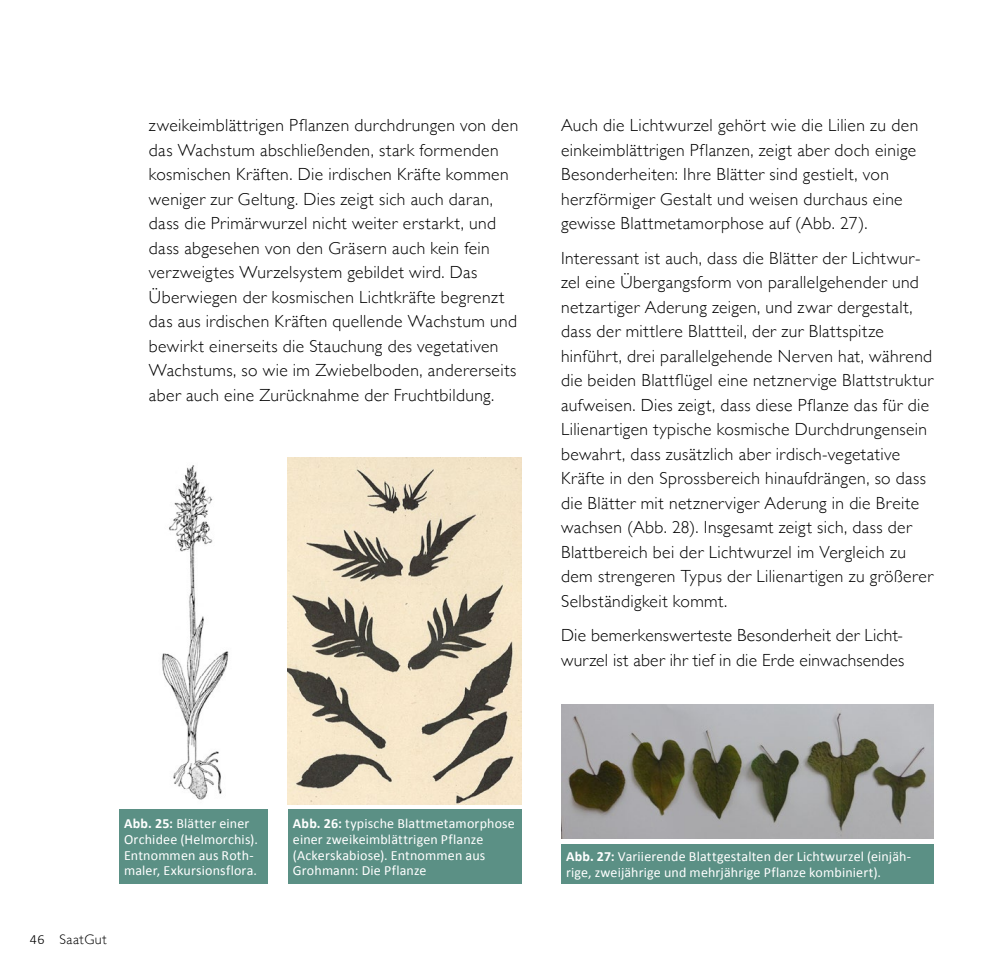
<style>
.page{position:relative;width:993px;height:968px;background:#fff}
.page>*{position:absolute;margin:0;border:0;box-sizing:border-box;transform-origin:0 0}
.fließ{font:300 17.5px/24.5px "Gill Sans";letter-spacing:.025em;color:#000}
.t1{font:14px/15.8px "Calibri";letter-spacing:.01em;color:#fff}
.t2{font:300 14px "Gill Sans";letter-spacing:.035em;color:#000}
.s1{font-weight:700}
.s2{font-family:"Calibri"}
</style>
<div class="page">
<img style="left:162px;top:465px;width:67px;height:335px">
<img style="left:288px;top:457px;width:233px;height:347px">
<div style="left:119px;top:809px;width:149px;height:74px;background:#5b9085"></div>
<div style="left:288px;top:809px;width:233px;height:74px;background:#5b9085"></div>
<img style="left:561px;top:704px;width:372px;height:134px">
<div style="left:561px;top:843px;width:372px;height:40px;background:#5b9085"></div>
<p class="fließ" style="left:149px;top:112px;width:370px">zweikeimblättrigen Pflanzen durchdrungen von den das Wachstum abschließenden, stark formenden kosmischen Kräften. Die irdischen Kräfte kommen weniger zur Geltung. Dies zeigt sich auch daran, dass die Primärwurzel nicht weiter erstarkt, und dass abgesehen von den Gräsern auch kein fein verzweigtes Wurzelsystem gebildet wird. Das Überwiegen der kosmischen Lichtkräfte begrenzt das aus irdischen Kräften quellende Wachstum und bewirkt einerseits die Stauchung des vegetativen Wachstums, so wie im Zwiebelboden, andererseits aber auch eine Zurücknahme der Fruchtbildung.</p>
<p class="fließ" style="left:561px;top:112px;width:358px">Auch die Lichtwurzel gehört wie die Lilien zu den einkeimblättrigen Pflanzen, zeigt aber doch einige Besonderheiten: Ihre Blätter sind gestielt, von herzförmiger Gestalt und weisen durchaus eine gewisse Blattmetamorphose auf (Abb. 27).</p>
<p class="fließ" style="left:561px;top:245px;width:374px">Interessant ist auch, dass die Blätter der Lichtwur&shy;zel eine Übergangsform von parallelgehender und netzartiger Aderung zeigen, und zwar dergestalt, dass der mittlere Blattteil, der zur Blattspitze hinführt, drei parallelgehende Nerven hat, während die beiden Blattflügel eine netznervige Blattstruktur aufweisen. Dies zeigt, dass diese Pflanze das für die Lilienartigen typische kosmische Durchdrungensein bewahrt, dass zusätzlich aber irdisch-vegetative Kräfte in den Sprossbereich hinaufdrängen, so dass die Blätter mit netznerviger Aderung in die Breite wachsen (Abb. 28). Insgesamt zeigt sich, dass der Blattbereich bei der Lichtwurzel im Vergleich zu dem strengeren Typus der Lilienartigen zu größerer Selbständigkeit kommt.</p>
<p class="fließ" style="left:561px;top:622px;width:344px">Die bemerkenswerteste Besonderheit der Licht&shy;wurzel ist aber ihr tief in die Erde einwachsendes</p>
<p class="t1" style="left:124px;top:815px;width:135px"><span class="s1">Abb. 25:</span> Blätter einer<br>Orchidee (Helmorchis).<br>Entnommen aus Roth&shy;maler, Exkursionsflora.</p>
<p class="t1" style="left:293px;top:815px;width:223px"><span class="s1">Abb. 26:</span> typische Blattmetamorphose einer zweikeimblättrigen Pflanze (Ackerskabiose). Entnommen aus<br>Grohmann: Die Pflanze</p>
<p class="t2" style="left:30px;top:927px;width:78px"><span class="s2">46</span> SaatGut</p>
<p class="t1" style="left:566px;top:848px;width:346px"><span class="s1">Abb. 27:</span> Variierende Blattgestalten der Lichtwurzel (einjäh&shy;rige, zweijährige und mehrjährige Pflanze kombiniert).</p>
</div>
